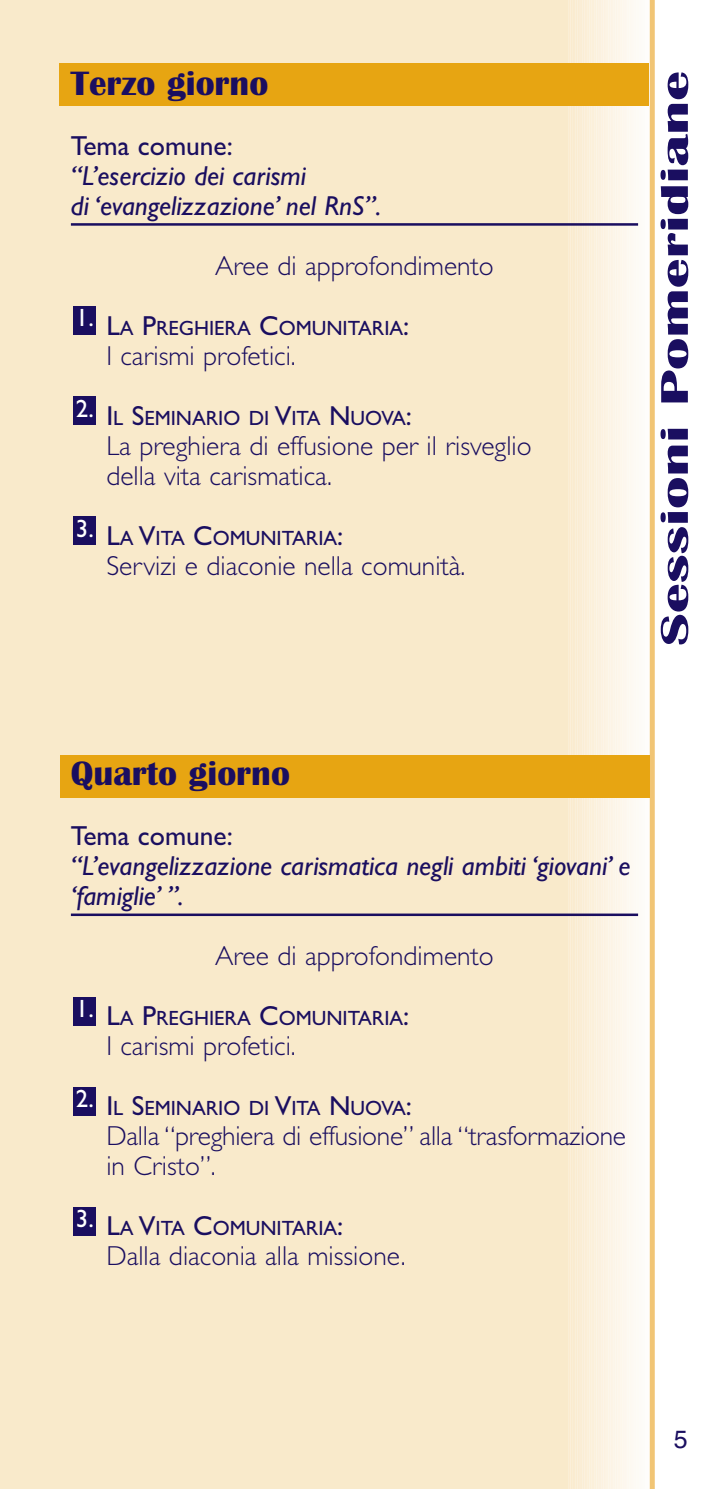
<style>
.page{position:relative;width:709px;height:1489px;background:#fff}
.page>*{position:absolute;margin:0;border:0;box-sizing:border-box;transform-origin:0 0}
.t1{font:700 40px "Britannic";color:#1a0e60;scale:1.5 1}
.t2{font:700 35px "Britannic";color:#1a0e60}
.t3{font:300 27.5px/30px "Gill Sans";color:#1a0e60}
.t4{font:italic 27.5px/30px "Gill Sans";color:#1a0e60}
.t5{font:27.5px "Gill Sans";color:#1a0e60}
.t6{font:25px "Gill Sans";color:#fff}
.t7{font:25px "Helvetica";color:#1a0e60}
.t8{font:20.5px "Gill Sans";color:#1a0e60}
.s1{font-size:27.5px}
</style>
<div class="page">
<div style="left:642px;top:0;width:7px;height:1488px;background:#fefdfb"></div>
<div style="left:637px;top:0;width:7px;height:1488px;background:#fdfbf7"></div>
<div style="left:630px;top:0;width:7px;height:1488px;background:#fdfaf3"></div>
<div style="left:623px;top:0;width:7px;height:1488px;background:#fdf8ef"></div>
<div style="left:618px;top:0;width:7px;height:1488px;background:#fdf7eb"></div>
<div style="left:611px;top:0;width:7px;height:1488px;background:#fcf5e8"></div>
<div style="left:604px;top:0;width:7px;height:1488px;background:#fcf4e4"></div>
<div style="left:602px;top:0;width:7px;height:1488px;background:#fcf6ea"></div>
<div style="left:600px;top:0;width:8px;height:1488px;background:#fcf2e1"></div>
<div style="left:595px;top:0;width:7px;height:1488px;background:#fbf3e5"></div>
<div style="left:593px;top:0;width:8px;height:1488px;background:#fbf1dd"></div>
<div style="left:588px;top:0;width:7px;height:1488px;background:#fbf2e1"></div>
<div style="left:587px;top:0;width:7px;height:1488px;background:#fbf0d9"></div>
<div style="left:583px;top:0;width:7px;height:1488px;background:#fbf2e1"></div>
<div style="left:581px;top:0;width:8px;height:1488px;background:#fbeed6"></div>
<div style="left:576px;top:0;width:7px;height:1488px;background:#faf0dd"></div>
<div style="left:574px;top:0;width:8px;height:1488px;background:#faecd2"></div>
<div style="left:569px;top:0;width:7px;height:1488px;background:#faefd9"></div>
<div style="left:567px;top:0;width:8px;height:1488px;background:#faeed5"></div>
<div style="left:0;top:0;width:567px;height:1488px;background:#f9eacb"></div>
<div style="left:649px;top:0;width:5px;height:1488px;background:#f1c575"></div>
<div style="left:59px;top:63px;width:590px;height:43px;background:#e7a512"></div>
<div style="left:60px;top:755px;width:589px;height:43px;background:#e7a512"></div>
<hr style="left:71px;top:223px;width:567px;height:3px;background:#1a0e60">
<hr style="left:71px;top:913px;width:567px;height:3px;background:#1a0e60">
<div style="left:73px;top:1206px;width:23px;height:29px;background:#1a0e60"></div>
<div style="left:73px;top:1086px;width:23px;height:29px;background:#1a0e60"></div>
<div style="left:73px;top:996px;width:23px;height:29px;background:#1a0e60"></div>
<div style="left:73px;top:516px;width:23px;height:29px;background:#1a0e60"></div>
<div style="left:73px;top:396px;width:23px;height:29px;background:#1a0e60"></div>
<div style="left:73px;top:306px;width:23px;height:29px;background:#1a0e60"></div>
<p class="t2" style="left:71px;top:62px;width:199px">Terzo giorno</p>
<p class="t5" style="left:71px;top:129px;width:163px">Tema comune:</p>
<p class="t4" style="left:71px;top:160px;width:312px">“L’esercizio dei carismi<br>di ‘evangelizzazione’ nel RnS”.</p>
<p class="t3" style="left:215px;top:250px;width:280px">Aree di approfondimento</p>
<p class="t8" style="left:106px;top:315px;width:304px"><span class="s1">L</span>A <span class="s1">P</span>REGHIERA <span class="s1">C</span>OMUNITARIA<span class="s1">:</span></p>
<p class="t3" style="left:106px;top:340px;width:191px">I carismi profetici.</p>
<p class="t8" style="left:106px;top:405px;width:307px"><span class="s1">I</span>L <span class="s1">S</span>EMINARIO DI <span class="s1">V</span>ITA <span class="s1">N</span>UOVA<span class="s1">:</span></p>
<p class="t3" style="left:106px;top:430px;width:427px">La preghiera di effusione per il risveglio della vita carismatica.</p>
<p class="t6" style="left:76px;top:303px;width:19px">1.</p>
<p class="t6" style="left:76px;top:393px;width:19px">2.</p>
<p class="t6" style="left:76px;top:513px;width:19px">3.</p>
<p class="t8" style="left:106px;top:525px;width:238px"><span class="s1">L</span>A <span class="s1">V</span>ITA <span class="s1">C</span>OMUNITARIA<span class="s1">:</span></p>
<p class="t3" style="left:106px;top:550px;width:361px">Servizi e diaconie nella comunità.</p>
<h1 class="t1" style="left:650px;top:646px;width:385px;rotate:-90deg">Sessioni Pomeridiane</h1>
<p class="t2" style="left:71px;top:752px;width:221px">Quarto giorno</p>
<p class="t5" style="left:71px;top:819px;width:163px">Tema comune:</p>
<p class="t4" style="left:71px;top:850px;width:561px">“L’evangelizzazione carismatica negli ambiti ‘giovani’ e ‘famiglie’ ”.</p>
<p class="t3" style="left:215px;top:940px;width:280px">Aree di approfondimento</p>
<p class="t8" style="left:106px;top:1005px;width:304px"><span class="s1">L</span>A <span class="s1">P</span>REGHIERA <span class="s1">C</span>OMUNITARIA<span class="s1">:</span></p>
<p class="t3" style="left:106px;top:1030px;width:191px">I carismi profetici.</p>
<p class="t8" style="left:106px;top:1095px;width:307px"><span class="s1">I</span>L <span class="s1">S</span>EMINARIO DI <span class="s1">V</span>ITA <span class="s1">N</span>UOVA<span class="s1">:</span></p>
<p class="t3" style="left:106px;top:1120px;width:521px">Dalla “preghiera di effusione” alla “trasformazione in Cristo”.</p>
<p class="t6" style="left:76px;top:993px;width:19px">1.</p>
<p class="t6" style="left:76px;top:1083px;width:19px">2.</p>
<p class="t6" style="left:76px;top:1203px;width:19px">3.</p>
<p class="t8" style="left:106px;top:1215px;width:238px"><span class="s1">L</span>A <span class="s1">V</span>ITA <span class="s1">C</span>OMUNITARIA<span class="s1">:</span></p>
<p class="t3" style="left:106px;top:1240px;width:301px">Dalla diaconia alla missione.</p>
<p class="t7" style="left:674px;top:1424px;width:15px">5</p>
</div>
